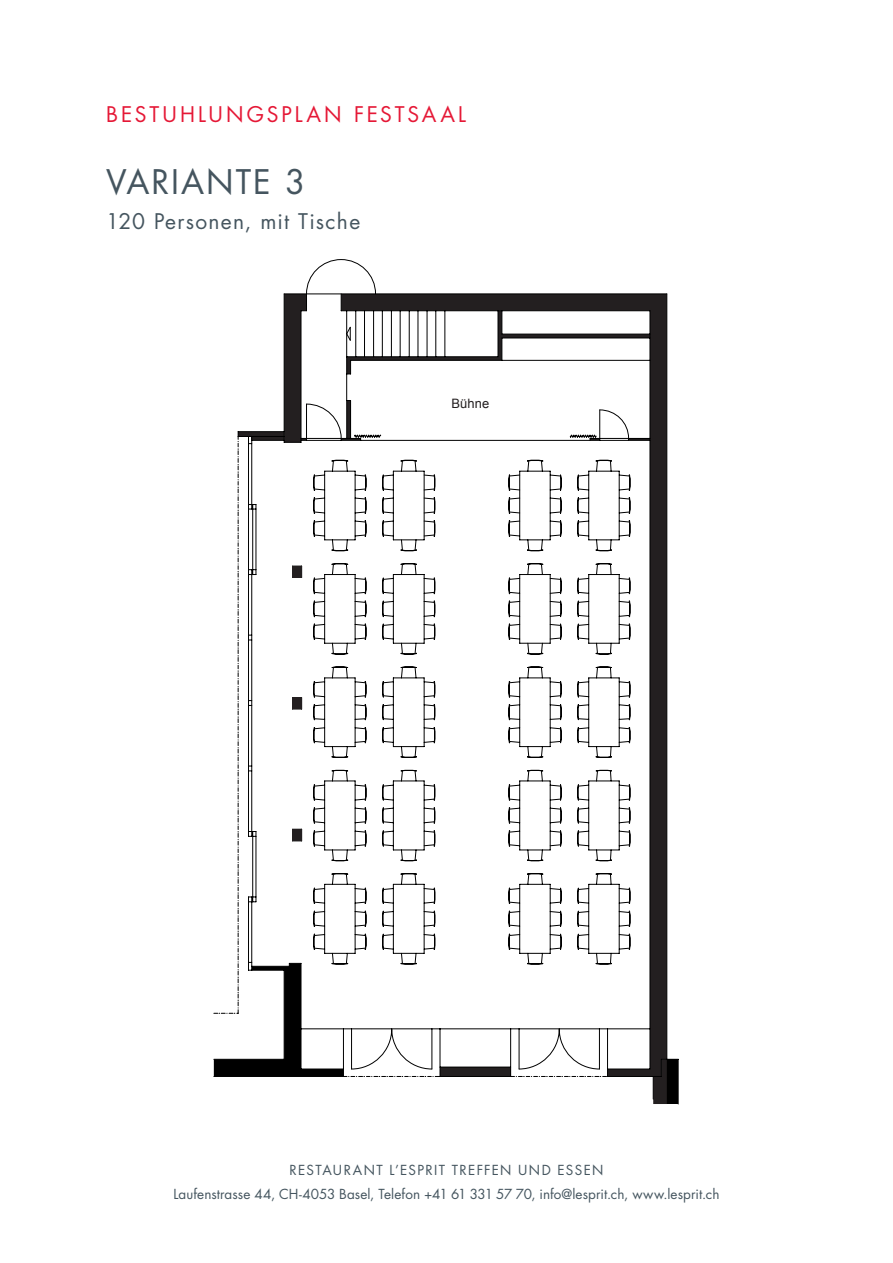
<style>
.page{position:relative;width:893px;height:1263px;background:#fff}
.page>*{position:absolute;margin:0;border:0;box-sizing:border-box;transform-origin:0 0}
.t1{font:33px "Futura";letter-spacing:.06em;color:#45555f}
.t2{font:21px "Futura";letter-spacing:.14em;color:#e51836}
.t3{font:21px "Futura";letter-spacing:.05em;color:#45555f}
.t4{font:13.5px/24px "Futura";letter-spacing:.01em;color:#45555f}
.t5{font:13.5px "Futura";letter-spacing:.1em;color:#45555f}
.t6{font:12.9px "Arial";color:#231f20}
</style>
<div class="page">
<svg style="left:439px;top:894px;width:228px;height:182px"></svg>
<div style="left:440px;top:1067px;width:71px;height:9px;background:#231f20"></div>
<hr style="left:678px;top:1059px;width:1px;height:45px;background:#000">
<hr style="left:440px;top:1029px;width:1px;height:47px;background:#000">
<hr style="left:510px;top:1029px;width:1px;height:47px;background:#000">
<hr style="left:607px;top:1029px;width:1px;height:47px;background:#000">
<hr style="left:650px;top:311px;width:1px;height:758px;background:#000">
<hr style="left:607px;top:1028px;width:43px;height:1px;background:#000">
<hr style="left:667px;top:294px;width:1px;height:765px;background:#000">
<hr style="left:256px;top:831px;width:1px;height:71px;background:#000">
<hr style="left:440px;top:1076px;width:71px;height:1px;background:#000">
<hr style="left:607px;top:1076px;width:54px;height:1px;background:#000">
<hr style="left:607px;top:1069px;width:43px;height:1px;background:#000">
<svg style="left:511px;top:1076px;width:96px;height:1px"></svg>
<hr style="left:252px;top:831px;width:1px;height:71px;background:#000">
<svg style="left:653px;top:1059px;width:25px;height:45px"></svg>
<svg style="left:214px;top:895px;width:225px;height:182px"></svg>
<svg style="left:238px;top:294px;width:429px;height:600px"></svg>
<svg style="left:306px;top:259px;width:323px;height:810px"></svg>
<svg style="left:313px;top:460px;width:317px;height:504px"></svg>
<svg style="left:509px;top:666px;width:52px;height:298px"></svg>
<div style="left:293px;top:566px;width:9px;height:11px;background:#231f20"></div>
<div style="left:293px;top:698px;width:9px;height:11px;background:#231f20"></div>
<div style="left:293px;top:829px;width:9px;height:12px;background:#231f20"></div>
<h2 class="t2" style="left:106px;top:100px;width:358px">Bestuhlungspl an Festsaal</h2>
<h1 class="t1" style="left:106px;top:159px;width:201px">Variante 3</h1>
<h2 class="t3" style="left:106px;top:206px;width:255px">120 Personen, mit Tische</h2>
<p class="t6" style="left:452px;top:395px;width:39px">Bühne</p>
<p class="t5" style="left:290px;top:1161px;width:212px">Restaurant L’ESPRIT TREFFEN</p>
<p class="t4" style="left:173px;top:1158px;width:548px;text-indent:345px">UN D ESSEN<br>Laufenstrasse 44, CH-4053 Basel, Telefon +41 61 331 57 70, info@lesprit.ch, www.lesprit.ch</p>
</div>
